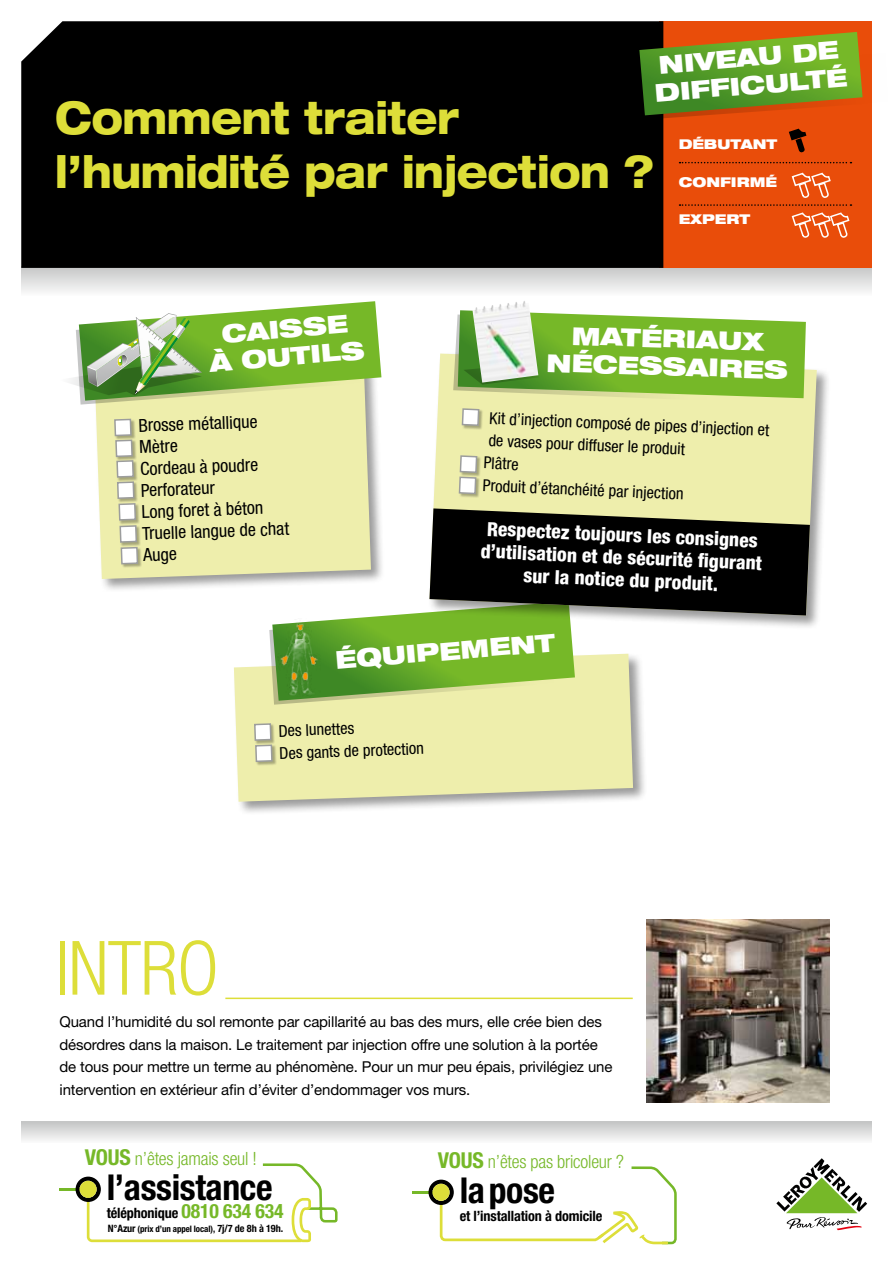
<style>
.page{position:relative;width:893px;height:1263px;background:#fff}
.page>*{position:absolute;margin:0;border:0;box-sizing:border-box;transform-origin:0 0}
.t1{font:300 condensed 75px "Helvetica Neue LT Std";letter-spacing:-.01em;color:#ddde39}
.t2{font:800 expanded 45px/54px "Helvetica Neue LT Std";letter-spacing:-.01em;color:#ddde39;scale:.85 1}
.t3{font:700 condensed 35.7px "Helvetica Neue LT Std";letter-spacing:-.01em;color:#000}
.t4{font:900 expanded 24.75px/27.6px "Helvetica Neue LT Std";color:#fff}
.t5{font:900 expanded 24.75px "Helvetica Neue";color:#fff}
.t6{font:800 condensed 19.5px/22.5px "Helvetica Neue LT Std";color:#fff;text-align:center}
.t7{font:300 condensed 18.3px "Helvetica Neue LT Std";letter-spacing:-.01em;color:#76b828}
.t8{font:condensed 18px/21.6px "Helvetica Neue LT Std";color:#000}
.t9{font:condensed 16.5px/21.9px "Helvetica Neue LT Std";color:#000}
.t10{font:condensed 16.5px/22.5px "Helvetica Neue";color:#000}
.t11{font:15px/22.5px "Helvetica Neue LT Std";letter-spacing:-.01em;color:#000}
.t12{font:700 condensed 14.25px "Helvetica Neue LT Std";letter-spacing:-.01em;color:#000}
.t13{font:900 expanded 13.5px "Helvetica Neue LT Std";color:#fff}
.t14{font:700 condensed 8.85px "Helvetica Neue LT Std";letter-spacing:-.01em;color:#000}
.s1{font-weight:700;font-size:21.9px}
.s2{font-size:19.65px;color:#76b828}
.s3{font-size:10.2px}
</style>
<div class="page">
<div style="left:21px;top:266px;width:851px;height:30px;background:linear-gradient(to bottom,#c4c5c5,#fafafa)"></div>
<div style="left:659px;top:21px;width:213px;height:247px;background:#e94d0a"></div>
<div style="left:21px;top:21px;width:642px;height:247px;background:#000"></div>
<svg style="left:632px;top:32px;width:231px;height:88px"></svg>
<svg style="left:679px;top:162px;width:172px;height:1px"></svg>
<div style="left:21px;top:1121px;width:851px;height:22px;background:linear-gradient(to bottom,#c2c3c3,#f8f8f8)"></div>
<svg style="left:776px;top:1158px;width:91px;height:72px"></svg>
<hr style="left:60px;top:1188px;width:28px;height:2px;background:#76b828">
<svg style="left:76px;top:1163px;width:262px;height:79px"></svg>
<hr style="left:412px;top:1191px;width:29px;height:2px;background:#76b828">
<svg style="left:428px;top:1166px;width:249px;height:79px"></svg>
<div style="left:233px;top:652px;width:414px;height:164px;background:#000;opacity:.4"></div>
<svg style="left:234px;top:654px;width:399px;height:148px;background:#eaeaae"></svg>
<div style="left:254px;top:723px;width:22px;height:22px;background:#000;opacity:.3"></div>
<div style="left:255px;top:745px;width:22px;height:21px;background:#000;opacity:.3"></div>
<svg style="left:253px;top:722px;width:20px;height:41px"></svg>
<svg style="left:789px;top:129px;width:17px;height:24px"></svg>
<svg style="left:791px;top:213px;width:59px;height:25px"></svg>
<img style="left:646px;top:919px;width:183px;height:183px">
<hr style="left:225px;top:997px;width:408px;height:2px;background:#ddde39">
<div style="left:93px;top:343px;width:292px;height:250px;background:#000;opacity:.4"></div>
<div style="left:94px;top:405px;width:277px;height:174px;background:#eeeeac"></div>
<div style="left:428px;top:352px;width:403px;height:278px;background:#000;opacity:.4"></div>
<div style="left:429px;top:353px;width:388px;height:262px;background:#eeeeac"></div>
<svg style="left:269px;top:508px;width:541px;height:197px"></svg>
<div style="left:462px;top:408px;width:21px;height:22px;background:#000;opacity:.3"></div>
<svg style="left:461px;top:407px;width:19px;height:20px"></svg>
<div style="left:460px;top:455px;width:21px;height:22px;background:#000;opacity:.3"></div>
<div style="left:459px;top:477px;width:21px;height:21px;background:#000;opacity:.3"></div>
<svg style="left:458px;top:454px;width:20px;height:41px"></svg>
<div style="left:119px;top:503px;width:21px;height:22px;background:#e8e8a7"></div>
<div style="left:120px;top:525px;width:21px;height:22px;background:#000;opacity:.3"></div>
<div style="left:121px;top:547px;width:21px;height:22px;background:#000;opacity:.3"></div>
<svg style="left:113px;top:418px;width:26px;height:147px"></svg>
<svg style="left:453px;top:310px;width:353px;height:91px;background:#89bf48"></svg>
<img style="left:472px;top:301px;width:66px;height:82px">
<svg style="left:679px;top:174px;width:172px;height:32px"></svg>
<svg style="left:70px;top:301px;width:311px;height:104px"></svg>
<h3 class="t4" style="left:651px;top:51px;width:188px;rotate:-5deg">NIVEAU DE<br>DIFFI</h3>
<h3 class="t4" style="left:739px;top:71px;width:109px;rotate:-5deg">CULTÉ</h3>
<h2 class="t2" style="left:55px;top:89px;width:706px">Comment traiter l’humidité par injection ?</h2>
<p class="t13" style="left:679px;top:136px;width:100px">DÉBUTANT</p>
<p class="t13" style="left:679px;top:173px;width:99px">CONFIRMÉ</p>
<p class="t13" style="left:679px;top:211px;width:73px">EXPERT</p>
<h3 class="t4" style="left:206px;top:321px;width:134px;text-indent:15px;rotate:-5deg">CA ISSE<br>À OUT</h3>
<p class="t8" style="left:138px;top:414px;width:148px;rotate:-2deg">Brosse métallique<br>Mètre<br>Cordeau à poudre<br>Perforateur<br>Long foret à béton<br>Truelle langue de chat<br>Auge</p>
<h3 class="t4" style="left:572px;top:321px;width:30px;rotate:2deg">MATÉ</h3>
<h3 class="t4" style="left:663px;top:323px;width:48px;rotate:2deg">RIAUX</h3>
<h3 class="t4" style="left:547px;top:348px;width:14px;rotate:2deg">NÉCE</h3>
<h3 class="t4" style="left:639px;top:350px;width:150px;rotate:2deg">SSA IRE S</h3>
<p class="t9" style="left:485px;top:408px;width:286px;rotate:2deg">Kit d’injection composé de pipes d’injection et de vases pour diffuser le produit<br>Plâtre</p>
<p class="t9" style="left:483px;top:475px;width:203px;rotate:2deg">Produit d’étanchéité par injection</p>
<h3 class="t6" style="left:482px;top:518px;width:283px;rotate:2deg">Respectez toujours les consignes d’utilisation et de sécurité fi gurant sur la notice du produit.</h3>
<h3 class="t5" style="left:334px;top:645px;width:222px;rotate:-5deg">Équipement</h3>
<p class="t10" style="left:278px;top:719px;width:146px;rotate:-2deg">Des lunettes<br>Des gants de protection</p>
<h1 class="t1" style="left:55px;top:925px;width:165px">INTRO</h1>
<p class="t11" style="left:60px;top:1010px;width:554px">Quand l’humidité du sol remonte par capillarité au bas des murs, elle crée bien des désordres dans la maison. Le traitement par injection offre une solution à la portée de tous pour mettre un terme au phénomène. Pour un mur peu épais, privilégiez une intervention en extérieur afin d’éviter d’endommager vos murs.</p>
<p class="t7" style="left:85px;top:1148px;width:174px"><span class="s1">VOUS</span> n’êtes jamais seul !</p>
<h3 class="t3" style="left:107px;top:1165px;width:167px">l’assistance</h3>
<p class="t12" style="left:107px;top:1205px;width:178px">téléphonique <span class="s2">0810 634 634</span></p>
<p class="t14" style="left:108px;top:1223px;width:177px"><span class="s3">N°Azur</span> (prix d’un appel local), <span class="s3">7j/7 de 8h à 19h.</span></p>
<p class="t7" style="left:438px;top:1151px;width:188px"><span class="s1">VOUS</span> n’êtes pas bricoleur ?</p>
<h3 class="t3" style="left:460px;top:1168px;width:97px">lapose</h3>
<p class="t12" style="left:460px;top:1208px;width:144px">et l’installation à domicile</p>
</div>
